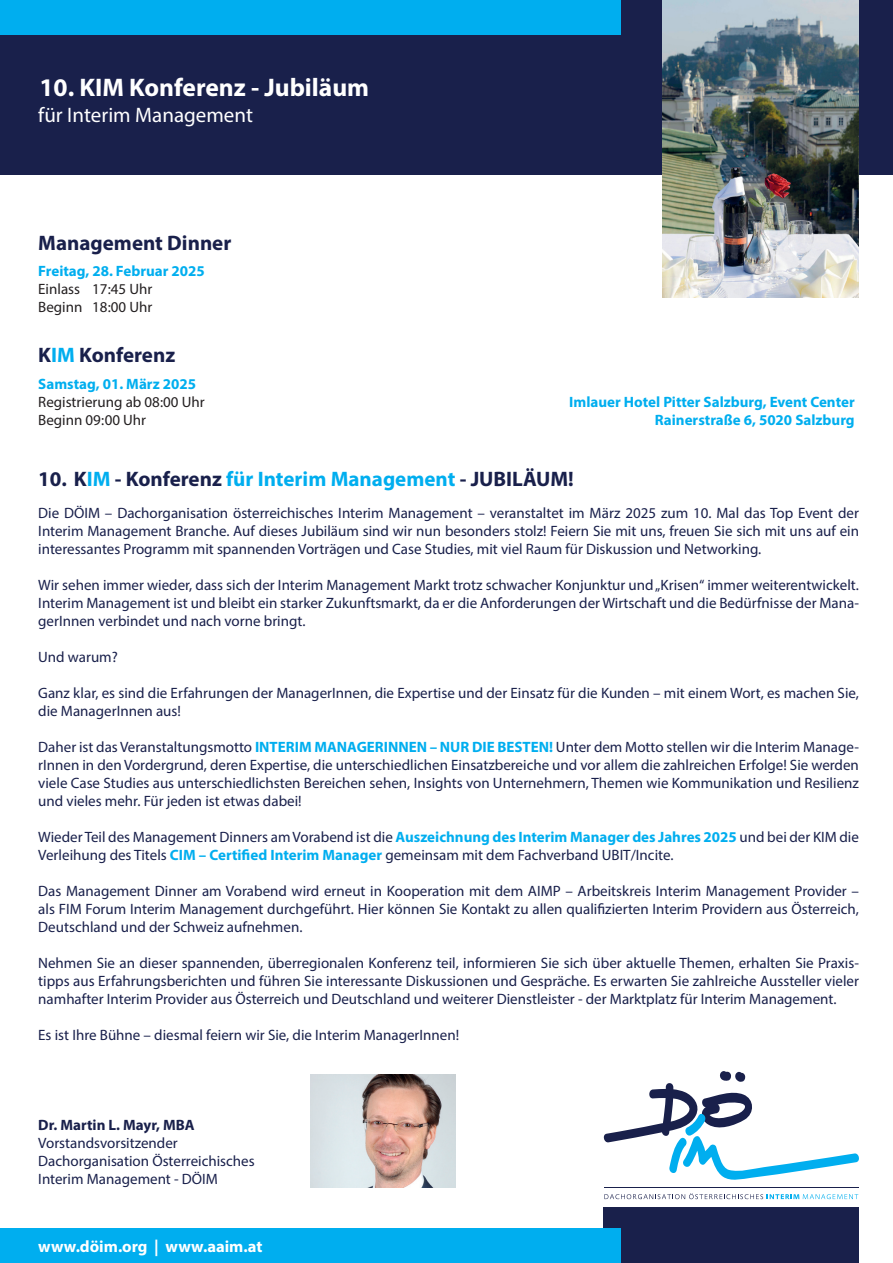
<style>
.page{position:relative;width:893px;height:1263px;background:#fff}
.page>*{position:absolute;margin:0;border:0;box-sizing:border-box;transform-origin:0 0}
.t1{font:700 25.5px "Myriad Pro";color:#fff}
.t2{font:700 21px "Myriad Pro";color:#19204b}
.t3{font:21px "Myriad Pro";color:#fff}
.t4{font:700 16.5px "Myriad Pro";color:#fff}
.t5{font:15px/18px "Myriad Pro";color:#19204b;text-align:justify}
.t6{font:700 15px/18px "Myriad Pro";color:#00aeef;text-align:right}
.t7{font:15px/18px "Myriad Pro";color:#231f20}
.t8{font:700 15px "Myriad Pro";color:#19204b}
.s1{color:#00aeef}
.s2{font-weight:700;color:#00aeef}
</style>
<div class="page">
<div style="left:0;top:0;width:893px;height:174px;background:#19204b"></div>
<div style="left:0;top:0;width:621px;height:34px;background:#00aeef"></div>
<img style="left:662px;top:1px;width:197px;height:297px">
<img style="left:310px;top:1074px;width:145px;height:113px">
<div style="left:604px;top:1208px;width:255px;height:55px;background:#19204b"></div>
<svg style="left:603px;top:1071px;width:256px;height:109px"></svg>
<hr style="left:604px;top:1187px;width:255px;height:1px;background:#19204b">
<svg style="left:604px;top:1193px;width:254px;height:6px"></svg>
<div style="left:0;top:1229px;width:621px;height:34px;background:#00aeef"></div>
<h1 class="t1" style="left:39px;top:71px;width:331px">10. KIM Konferenz - Jubiläum</h1>
<h2 class="t3" style="left:38px;top:102px;width:216px">für Interim Management</h2>
<h2 class="t2" style="left:38px;top:229px;width:195px">Management Dinner</h2>
<p class="t6" style="left:38px;top:262px;width:168px">Freitag, 28. Februar 2025</p>
<p class="t7" style="left:38px;top:280px;width:116px">Einlass 17:45 Uhr<br>Beginn 18:00 Uhr</p>
<h2 class="t2" style="left:38px;top:342px;width:138px">K<span class="s1">IM</span> Konferenz</h2>
<p class="t6" style="left:38px;top:374px;width:159px">Samstag, 01. März 2025</p>
<p class="t7" style="left:38px;top:393px;width:168px">Registrierung ab 08:00 Uhr<br>Beginn 09:00 Uhr</p>
<p class="t6" style="left:569px;top:392px;width:287px">Imlauer Hotel Pitter Salzburg, Event Center<br>Rainerstraße 6, 5020 Salzburg</p>
<h2 class="t2" style="left:38px;top:465px;width:537px">10. K<span class="s1">IM</span> - Konferenz <span class="s1">für Interim Management</span> - JUBILÄUM!</h2>
<p class="t5" style="left:38px;top:504px;width:822px">Die DÖIM – Dachorganisation österreichisches Interim Management – veranstaltet im März 2025 zum 10. Mal das Top Event der Interim Management Branche. Auf dieses Jubiläum sind wir nun besonders stolz! Feiern Sie mit uns, freuen Sie sich mit uns auf ein interessantes Programm mit spannenden Vorträgen und Case Studies, mit viel Raum für Diskussion und Networking.</p>
<p class="t5" style="left:38px;top:576px;width:822px">Wir sehen immer wieder, dass sich der Interim Management Markt trotz schwacher Konjunktur und „Krisen“ immer weiterentwickelt.<br>Interim Management ist und bleibt ein starker Zukunftsmarkt, da er die Anforderungen der Wirtschaft und die Bedürfnisse der Mana&shy;gerInnen verbindet und nach vorne bringt.</p>
<p class="t5" style="left:38px;top:648px;width:81px">Und warum?</p>
<p class="t5" style="left:38px;top:684px;width:822px">Ganz klar, es sind die Erfahrungen der ManagerInnen, die Expertise und der Einsatz für die Kunden – mit einem Wort, es machen Sie, die ManagerInnen aus!</p>
<p class="t5" style="left:38px;top:738px;width:822px">Daher ist das Veranstaltungsmotto <span class="s2">INTERIM MANAGERINNEN – NUR DIE BESTEN!</span> Unter dem Motto stellen wir die Interim Manage&shy;rInnen in den Vordergrund, deren Expertise, die unterschiedlichen Einsatzbereiche und vor allem die zahlreichen Erfolge! Sie werden viele Case Studies aus unterschiedlichsten Bereichen sehen, Insights von Unternehmern, Themen wie Kommunikation und Resilienz und vieles mehr. Für jeden ist etwas dabei!</p>
<p class="t5" style="left:38px;top:828px;width:822px">Wieder Teil des Management Dinners am Vorabend ist die <span class="s2">Auszeichnung des Interim Manager des Jahres 2025</span> und bei der KIM die<br>Verleihung des Titels <span class="s2">CIM – Certified Interim Manager</span> gemeinsam mit dem Fachverband UBIT/Incite.</p>
<p class="t5" style="left:38px;top:882px;width:822px">Das Management Dinner am Vorabend wird erneut in Kooperation mit dem AIMP – Arbeitskreis Interim Management Provider – als FIM Forum Interim Management durchgeführt. Hier können Sie Kontakt zu allen qualifizierten Interim Providern aus Österreich, Deutschland und der Schweiz aufnehmen.</p>
<p class="t5" style="left:38px;top:954px;width:822px">Nehmen Sie an dieser spannenden, überregionalen Konferenz teil, informieren Sie sich über aktuelle Themen, erhalten Sie Praxis&shy;tipps aus Erfahrungsberichten und führen Sie interessante Diskussionen und Gespräche. Es erwarten Sie zahlreiche Aussteller vieler namhafter Interim Provider aus Österreich und Deutschland und weiterer Dienstleister - der Marktplatz für Interim Management.</p>
<p class="t5" style="left:38px;top:1026px;width:422px">Es ist Ihre Bühne – diesmal feiern wir Sie, die Interim ManagerInnen!</p>
<p class="t8" style="left:38px;top:1115px;width:158px">Dr. Martin L. Mayr, MBA</p>
<p class="t5" style="left:38px;top:1133px;width:218px;text-align:left">Vorstandsvorsitzender<br>Dachorganisation Österreichisches<br>Interim Management - DÖIM</p>
<p class="t4" style="left:38px;top:1236px;width:226px">www.döim.org | www.aaim.at</p>
</div>
